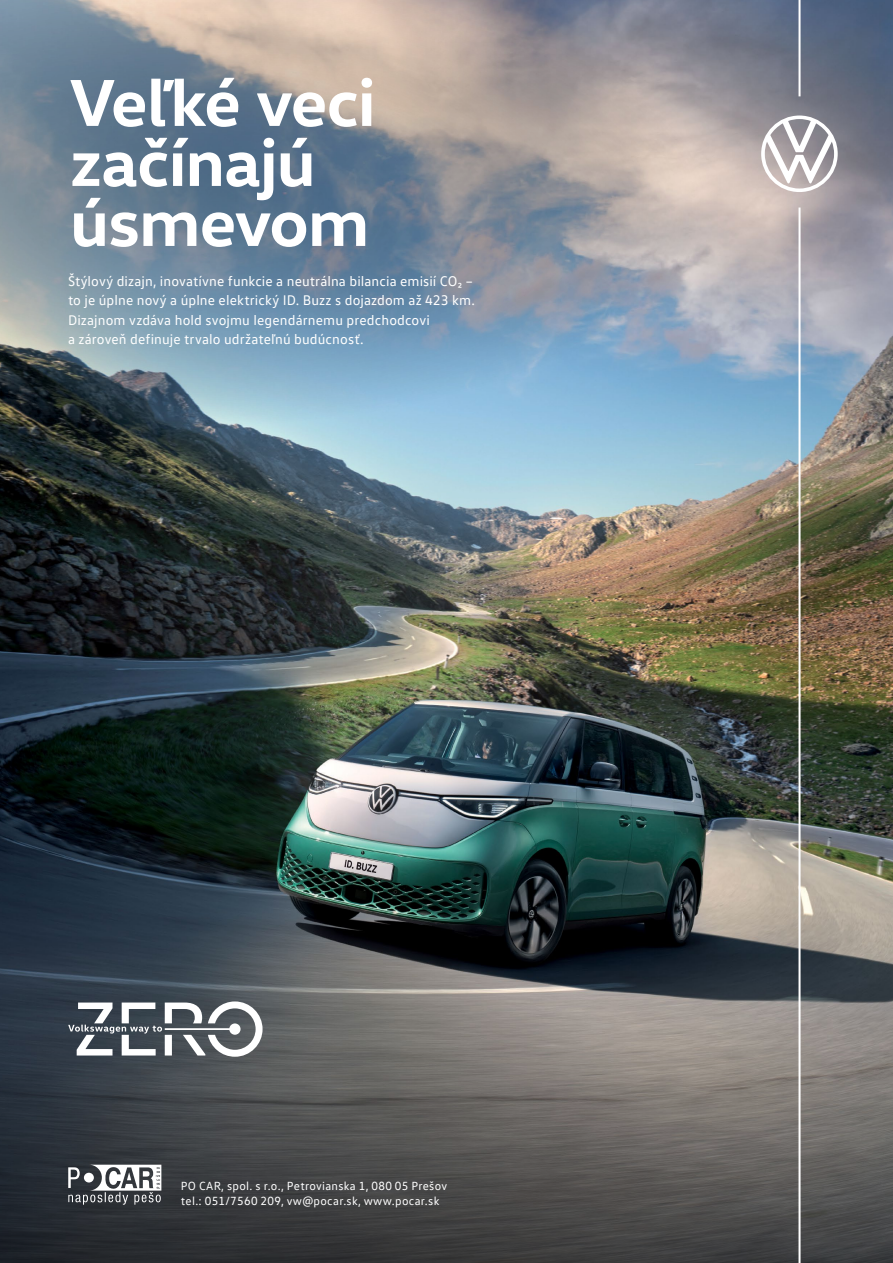
<style>
.page{position:relative;width:893px;height:1263px;background:#fff}
.page>*{position:absolute;margin:0;border:0;box-sizing:border-box;transform-origin:0 0}
.t1{font:700 67.5px/60px "VW Head";letter-spacing:-.01em;color:#fff}
.t2{font:14.25px/19.2px "VW Text";letter-spacing:.005em;color:#fff}
.t3{font:12px/15px "VW Text";letter-spacing:.025em;color:#fff}
</style>
<div class="page">
<img style="left:0;top:0;width:893px;height:1046px">
<svg style="left:0;top:1046px;width:893px;height:217px;background:#525252"></svg>
<svg style="left:0;top:0;width:710px;height:429px;background:#8796a3"></svg>
<hr style="left:798px;top:208px;width:2px;height:1055px;background:#fff">
<hr style="left:798px;top:0;width:2px;height:96px;background:#fff">
<svg style="left:68px;top:1001px;width:195px;height:56px"></svg>
<svg style="left:68px;top:1165px;width:93px;height:40px"></svg>
<svg style="left:761px;top:116px;width:77px;height:76px"></svg>
<h1 class="t1" style="left:70px;top:70px;width:307px">Veľké veci začínajú úsmevom</h1>
<p class="t2" style="left:68px;top:271px;width:408px">Štýlový dizajn, inovatívne funkcie a neutrálna bilancia emisií CO₂ – to je úplne nový a úplne elektrický ID. Buzz s dojazdom až 423 km.<br>Dizajnom vzdáva hold svojmu legendárnemu predchodcovi<br>a zároveň definuje trvalo udržateľnú budúcnosť.</p>
<p class="t3" style="left:181px;top:1178px;width:268px">PO CAR, spol. s r.o., Petrovianska 1, 080 05 Prešov tel.: 051/7560 209, vw@pocar.sk, www.pocar.sk</p>
</div>
